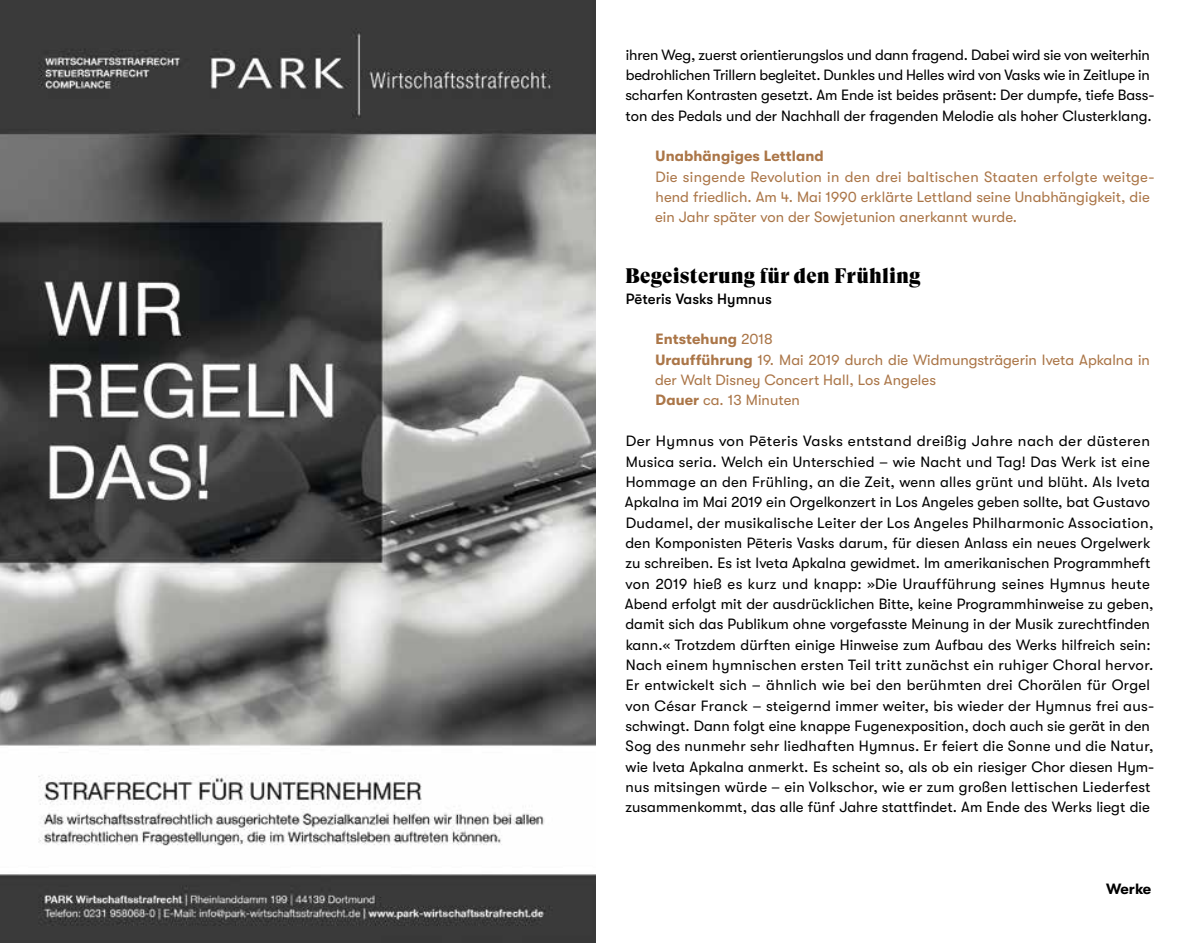
<style>
.page{position:relative;width:1191px;height:943px;background:#fff}
.page>*{position:absolute;margin:0;border:0;box-sizing:border-box;transform-origin:0 0}
.t1{font:21px "GT Super Display Super";letter-spacing:.005em;color:#000}
.t2{font:14.88px/20.3px "GT Walsheim";letter-spacing:.005em;color:#000}
.t3{font:14.88px/20.3px "GT Walsheim";letter-spacing:.005em;color:#ab7648}
.t4{font:700 14.88px "GT Walsheim";letter-spacing:.005em;color:#ab7648}
.t5{font:500 14.88px "GT Walsheim";letter-spacing:.005em;color:#000}
.t6{font:700 14.88px "GT Walsheim";letter-spacing:-.02em;color:#000}
.s1{font-weight:700}
</style>
<div class="page">
<img style="left:0;top:0;width:595px;height:943px">
<p class="t2" style="left:625px;top:44px;width:530px">ihren Weg, zuerst orientierungslos und dann fragend. Dabei wird sie von weiterhin bedrohlichen Trillern begleitet. Dunkles und Helles wird von Vasks wie in Zeitlupe in scharfen Kontrasten gesetzt. Am Ende ist beides präsent: Der dumpfe, tiefe Bass&shy;ton des Pedals und der Nachhall der fragenden Melodie als hoher Clusterklang.</p>
<p class="t4" style="left:655px;top:148px;width:170px">Unabhängiges Lettland</p>
<p class="t3" style="left:655px;top:166px;width:501px">Die singende Revolution in den drei baltischen Staaten erfolgte weitge&shy;hend friedlich. Am 4. Mai 1990 erklärte Lettland seine Unabhängigkeit, die ein Jahr später von der Sowjetunion anerkannt wurde.</p>
<h1 class="t1" style="left:625px;top:265px;width:297px">Begeisterung für den Frühling</h1>
<p class="t5" style="left:626px;top:290px;width:148px">Pēteris Vasks Hymnus</p>
<p class="t3" style="left:655px;top:329px;width:496px"><span class="s1">Entstehung</span> 2018<br><span class="s1">Uraufführung</span> 19. Mai 2019 durch die Widmungsträgerin Iveta Apkalna in der Walt Disney Concert Hall, Los Angeles<br><span class="s1">Dauer</span> ca. 13 Minuten</p>
<p class="t2" style="left:625px;top:431px;width:531px">Der Hymnus von Pēteris Vasks entstand dreißig Jahre nach der düsteren Musica seria. Welch ein Unterschied – wie Nacht und Tag! Das Werk ist eine Hommage an den Frühling, an die Zeit, wenn alles grünt und blüht. Als Iveta Apkalna im Mai 2019 ein Orgelkonzert in Los Angeles geben sollte, bat Gustavo Dudamel, der musikalische Leiter der Los Angeles Philharmonic Association, den Komponisten Pēteris Vasks darum, für diesen Anlass ein neues Orgelwerk zu schreiben. Es ist Iveta Apkalna gewidmet. Im amerikanischen Programmheft von 2019 hieß es kurz und knapp: »Die Uraufführung seines Hymnus heute Abend erfolgt mit der ausdrücklichen Bitte, keine Programmhinweise zu geben, damit sich das Publikum ohne vorgefasste Meinung in der Musik zurechtfinden kann.« Trotzdem dürften einige Hinweise zum Aufbau des Werks hilfreich sein:<br>Nach einem hymnischen ersten Teil tritt zunächst ein ruhiger Choral hervor.<br>Er entwickelt sich – ähnlich wie bei den berühmten drei Chorälen für Orgel von César Franck – steigernd immer weiter, bis wieder der Hymnus frei aus&shy;schwingt. Dann folgt eine knappe Fugenexposition, doch auch sie gerät in den Sog des nunmehr sehr liedhaften Hymnus. Er feiert die Sonne und die Natur, wie Iveta Apkalna anmerkt. Es scheint so, als ob ein riesiger Chor diesen Hym&shy;nus mitsingen würde – ein Volkschor, wie er zum großen lettischen Liederfest zusammenkommt, das alle fünf Jahre stattfindet. Am Ende des Werks liegt die</p>
<p class="t6" style="left:1106px;top:880px;width:47px">Werke</p>
</div>
